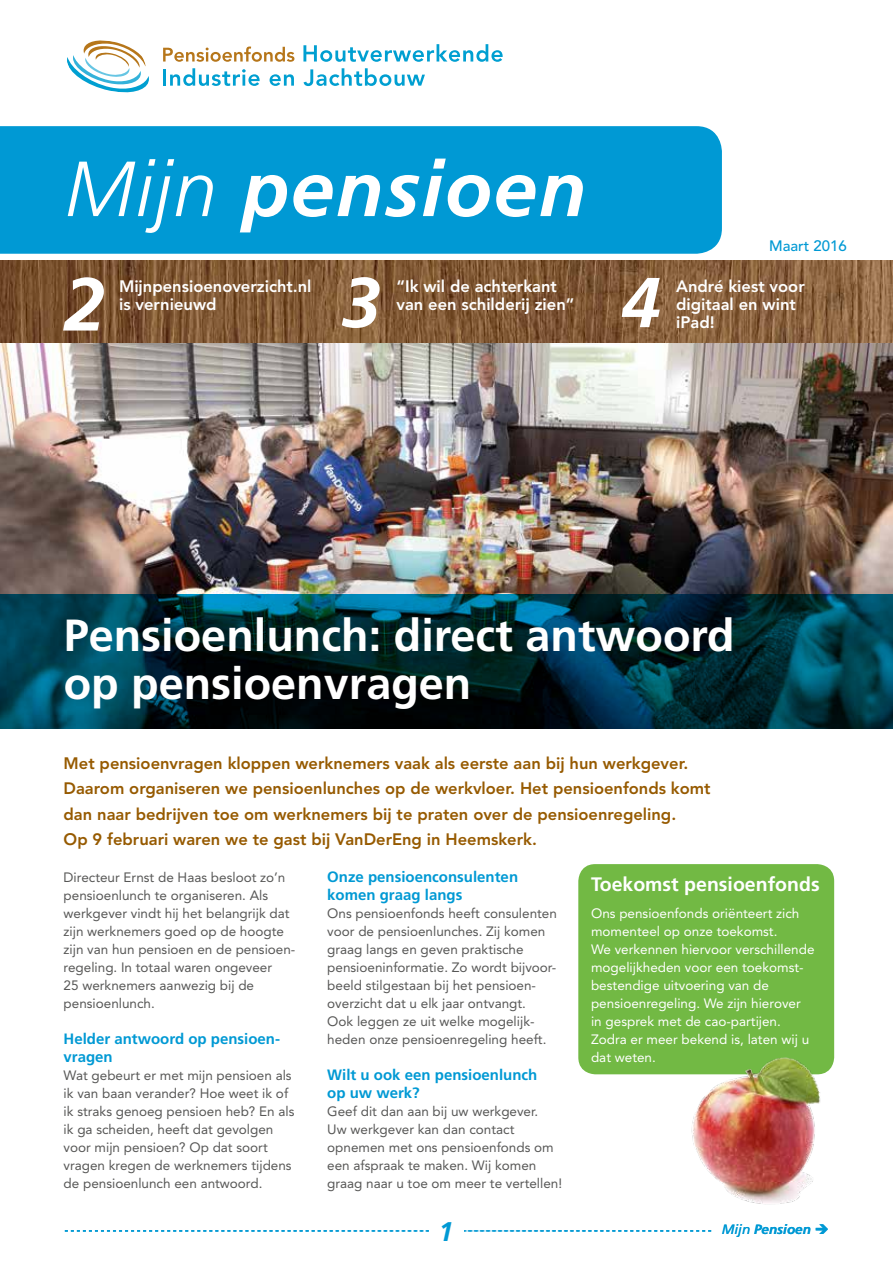
<style>
.page{position:relative;width:893px;height:1263px;background:#fff}
.page>*{position:absolute;margin:0;border:0;box-sizing:border-box;transform-origin:0 0}
.t1{font:italic 700 78px "Frutiger LT Std";letter-spacing:.02em;color:#fff}
.t2{font:italic 700 75px "Frutiger LT Std";color:#fff}
.t3{font:italic 700 70.5px "Frutiger LT Std";color:#fff}
.t4{font:700 45px/48px "Frutiger LT Std";color:#fff}
.t5{font:italic 700 27px "Frutiger LT Std";color:#0099d4}
.t6{font:700 19.5px "Frutiger LT Std";color:#fff}
.t7{font:800 16.5px/25.5px "Avenir LT Std";color:#965a00}
.t8{font:800 16.5px/18px "Avenir LT Std";color:#fff}
.t9{font:700 15px/18px "Frutiger LT Std";color:#0099d4}
.t10{font:500 15px "Avenir LT Std";color:#0099d4}
.t11{font:13.5px/18px "Avenir LT Std";color:#575756}
.t12{font:13.5px/18px "Avenir LT Std";color:#fff}
.t13{font:italic 700 13.5px "Frutiger LT Std";color:#0099d4}
.s1{font-weight:300}
.s2{font-weight:400}
</style>
<div class="page">
<img style="left:0;top:342px;width:893px;height:252px">
<img style="left:0;top:260px;width:893px;height:82px">
<div style="left:0;top:126px;width:722px;height:128px;background:#0099d4"></div>
<svg style="left:67px;top:40px;width:82px;height:52px"></svg>
<svg style="left:163px;top:47px;width:131px;height:15px"></svg>
<svg style="left:303px;top:44px;width:200px;height:18px"></svg>
<hr style="left:163px;top:69px;width:3px;height:17px;background:#009fd1">
<svg style="left:170px;top:68px;width:90px;height:18px"></svg>
<svg style="left:270px;top:74px;width:24px;height:12px"></svg>
<svg style="left:304px;top:68px;width:121px;height:18px"></svg>
<div style="left:578px;top:864px;width:256px;height:210px;background:#72b944;border-radius:17px"></div>
<img style="left:668px;top:1043px;width:167px;height:162px">
<svg style="left:0;top:594px;width:893px;height:134px;background:#002f3b"></svg>
<img style="left:0;top:280px;width:7px;height:313px">
<svg style="left:65px;top:1230px;width:646px;height:1px"></svg>
<div style="left:429px;top:1214px;width:34px;height:34px;background:#fff"></div>
<h1 class="t1" style="left:65px;top:143px;width:523px"><span class="s1">Mijn</span> pensioen</h1>
<p class="t10" style="left:769px;top:237px;width:79px">Maart 2016</p>
<h2 class="t2" style="left:64px;top:260px;width:43px">2</h2>
<p class="t8" style="left:119px;top:277px;width:194px">Mijnpensioenoverzicht.nl is vernieuwd</p>
<h3 class="t3" style="left:341px;top:261px;width:41px">3</h3>
<p class="t8" style="left:396px;top:277px;width:179px">“Ik wil de achterkant van een schilderij zien”</p>
<h3 class="t3" style="left:621px;top:261px;width:41px">4</h3>
<p class="t8" style="left:676px;top:277px;width:130px">André kiest voor digitaal en wint iPad!</p>
<h3 class="t4" style="left:64px;top:611px;width:672px">Pensioenlunch: direct antwoord op pensioenvragen</h3>
<p class="t7" style="left:64px;top:750px;width:649px">Met pensioenvragen kloppen werknemers vaak als eerste aan bij hun werkgever.<br>Daarom organiseren we pensioenlunches op de werkvloer. Het pensioenfonds komt dan naar bedrijven toe om werknemers bij te praten over de pensioenregeling.<br>Op 9 februari waren we te gast bij VanDerEng in Heemskerk.</p>
<p class="t11" style="left:64px;top:868px;width:233px">Directeur Ernst de Haas besloot zo’n pensioenlunch te organiseren. Als werkgever vindt hij het belangrijk dat zijn werknemers goed op de hoogte zijn van hun pensioen en de pensioen&shy;regeling. In totaal waren ongeveer<br>25 werknemers aanwezig bij de pensioenlunch.</p>
<p class="t9" style="left:64px;top:1030px;width:218px">Helder antwoord op pensioen&shy;vragen</p>
<p class="t11" style="left:64px;top:1066px;width:232px">Wat gebeurt er met mijn pensioen als ik van baan verander? Hoe weet ik of ik straks genoeg pensioen heb? En als ik ga scheiden, heeft dat gevolgen voor mijn pensioen? Op dat soort vragen kregen de werknemers tijdens de pensioenlunch een antwoord.</p>
<p class="t9" style="left:327px;top:868px;width:192px">Onze pensioenconsulenten komen graag langs</p>
<p class="t11" style="left:327px;top:904px;width:231px">Ons pensioenfonds heeft consulenten voor de pensioenlunches. Zij komen graag langs en geven praktische pensioeninformatie. Zo wordt bijvoor&shy;beeld stilgestaan bij het pensioen&shy;overzicht dat u elk jaar ontvangt.<br>Ook leggen ze uit welke mogelijk&shy;heden onze pensioenregeling heeft.</p>
<p class="t9" style="left:327px;top:1066px;width:212px">Wilt u ook een pensioenlunch op uw werk?</p>
<p class="t11" style="left:327px;top:1102px;width:236px">Geef dit dan aan bij uw werkgever.<br>Uw werkgever kan dan contact opnemen met ons pensioenfonds om een afspraak te maken. Wij komen graag naar u toe om meer te vertellen!</p>
<h3 class="t6" style="left:591px;top:873px;width:230px">Toekomst pensioenfonds</h3>
<p class="t12" style="left:591px;top:904px;width:225px">Ons pensioenfonds oriënteert zich momenteel op onze toekomst.<br>We verkennen hiervoor verschillende mogelijkheden voor een toekomst&shy;bestendige uitvoering van de pensioenregeling. We zijn hierover in gesprek met de cao-partijen.<br>Zodra er meer bekend is, laten wij u dat weten.</p>
<h3 class="t5" style="left:439px;top:1216px;width:17px">1</h3>
<p class="t13" style="left:722px;top:1221px;width:109px"><span class="s2">Mijn</span> Pensioen ➔</p>
</div>
